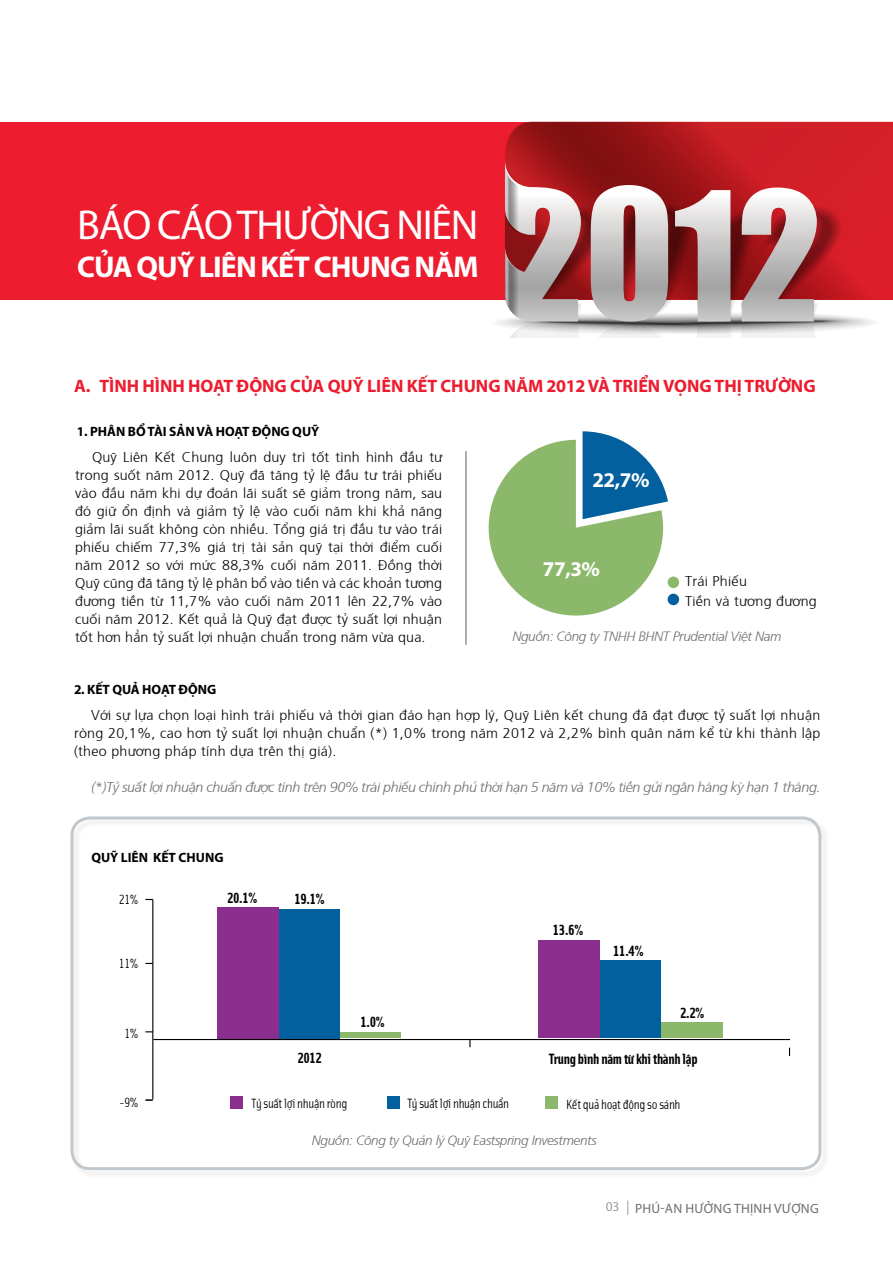
<style>
.page{position:relative;width:893px;height:1263px;background:#fff}
.page>*{position:absolute;margin:0;border:0;box-sizing:border-box;transform-origin:0 0}
.t1{font:42px "Myriad Pro";letter-spacing:-.03em;color:#fff}
.t2{font:700 30.15px "Myriad Pro";letter-spacing:-.03em;color:#fff}
.t3{font:700 21px "Myriad Pro";color:#fff}
.t4{font:700 18px "Myriad Pro";color:#ed1c2e}
.t5{font:700 15px "SFU Solex";letter-spacing:-.025em;color:#000}
.t6{font:300 14.25px/18px "Frutiger";letter-spacing:.02em;color:#000;text-align:justify}
.t7{font:italic 300 14.25px "Frutiger";letter-spacing:-.02em;color:#6d6e71}
.t8{font:italic 300 13.5px "Frutiger";letter-spacing:-.025em;color:#6d6e71}
.t9{font:13.5px "SFU Solex";letter-spacing:-.025em;color:#000}
.t10{font:700 13.5px "Myriad Pro";color:#000}
.t11{font:13.5px "Myriad Pro";letter-spacing:.02em;color:#6d6e71}
</style>
<div class="page">
<svg style="left:627px;top:1200px;width:1px;height:15px"></svg>
<svg style="left:489px;top:431px;width:179px;height:184px"></svg>
<div style="left:0;top:122px;width:893px;height:178px;background:#ed1c2e"></div>
<svg style="left:505px;top:122px;width:388px;height:81px;background:#ba1a20"></svg>
<svg style="left:497px;top:203px;width:396px;height:135px"></svg>
<svg style="left:505px;top:161px;width:312px;height:160px;background:#b47b7d"></svg>
<hr style="left:465px;top:451px;width:1px;height:194px;background:#6d6e71">
<div style="left:668px;top:576px;width:11px;height:12px;background:#8cb86b;border-radius:50%"></div>
<div style="left:668px;top:594px;width:11px;height:11px;background:#02609e;border-radius:50%"></div>
<div style="left:70px;top:816px;width:760px;height:363px;background:#000;opacity:.1"></div>
<div style="left:70px;top:816px;width:751px;height:354px;border:3px solid #c0c8ce;border-radius:18px"></div>
<div style="left:230px;top:1096px;width:12px;height:13px;background:#8c2e8e"></div>
<div style="left:387px;top:1096px;width:12px;height:13px;background:#02609e"></div>
<div style="left:545px;top:1096px;width:13px;height:13px;background:#8cb86b"></div>
<h1 class="t1" style="left:77px;top:199px;width:403px">BÁO CÁO THƯỜNG NIÊN</h1>
<h2 class="t2" style="left:77px;top:247px;width:403px">CỦA QUỸ LIÊN KẾT CHUNG NĂM</h2>
<p class="t4" style="left:74px;top:374px;width:743px">A. TÌNH HÌNH HOẠT ĐỘNG CỦA QUỸ LIÊN KẾT CHUNG NĂM 2012 VÀ TRIỂN VỌNG THỊ TRƯỜNG</p>
<p class="t10" style="left:77px;top:422px;width:149px">1.PHÂN BỔ TÀI SẢN VÀ HOẠT</p>
<p class="t10" style="left:252px;top:422px;width:11px">ĐỘNG</p>
<p class="t10" style="left:292px;top:422px;width:19px">QUỸ</p>
<p class="t6" style="left:75px;top:447px;width:369px;text-indent:17px">Quỹ Liên Kết Chung luôn duy trì tốt tình hình đầu tư trong suốt năm 2012. Quỹ đã tăng tỷ lệ đầu tư trái phiếu vào đầu năm khi dự đoán lãi suất sẽ giảm trong năm, sau đó giữ ổn định và giảm tỷ lệ vào cuối năm khi khả năng giảm lãi suất không còn nhiều. Tổng giá trị đầu tư vào trái phiếu chiếm 77,3% giá trị tài sản quỹ tại thời điểm cuối năm 2012 so với mức 88,3% cuối năm 2011. Đồng thời Quỹ cũng đã tăng tỷ lệ phân bổ vào tiền và các khoản tương đương tiền từ 11,7% vào cuối năm 2011 lên 22,7% vào cuối năm 2012. Kết quả là Quỹ đạt được tỷ suất lợi nhuận tốt hơn hẳn tỷ suất lợi nhuận chuẩn trong năm vừa qua.</p>
<p class="t10" style="left:74px;top:681px;width:78px">2. KẾT QUẢ HOẠT</p>
<p class="t10" style="left:179px;top:681px;width:11px">ĐỘNG</p>
<h3 class="t3" style="left:592px;top:466px;width:59px">22,7%</h3>
<h3 class="t3" style="left:543px;top:555px;width:59px">77,3%</h3>
<p class="t6" style="left:685px;top:571px;width:63px">Trái Phiếu</p>
<p class="t6" style="left:685px;top:591px;width:133px">Tiền và tương đương</p>
<p class="t8" style="left:512px;top:627px;width:271px">Nguồn: Công ty TNHH BHNT Prudential Việt Nam</p>
<p class="t6" style="left:74px;top:705px;width:748px;text-indent:17px">Với sự lựa chọn loại hình trái phiếu và thời gian đáo hạn hợp lý, Quỹ Liên kết chung đã đạt được tỷ suất lợi nhuận ròng 20,1%, cao hơn tỷ suất lợi nhuận chuẩn (*) 1,0% trong năm 2012 và 2,2% bình quân năm kể từ khi thành lập (theo phương pháp tính dựa trên thị giá).</p>
<p class="t7" style="left:91px;top:777px;width:731px">(*)Tỷ suất lợi nhuận chuẩn được tính trên 90% trái phiếu chính phủ thời hạn 5 năm và 10% tiền gửi ngân hàng kỳ hạn 1 tháng.</p>
<p class="t10" style="left:91px;top:848px;width:37px">QUỸ LIÊN</p>
<p class="t10" style="left:153px;top:848px;width:9px">KẾT</p>
<p class="t10" style="left:178px;top:848px;width:10px">CHUNG</p>
<p class="t9" style="left:119px;top:888px;width:21px">21%</p>
<p class="t5" style="left:227px;top:886px;width:32px">20.1%</p>
<p class="t9" style="left:119px;top:953px;width:21px">11%</p>
<p class="t9" style="left:124px;top:1022px;width:16px">1%</p>
<p class="t5" style="left:294px;top:887px;width:32px">19.1%</p>
<p class="t5" style="left:297px;top:1046px;width:26px">2012</p>
<p class="t5" style="left:360px;top:1010px;width:26px">1.0%</p>
<p class="t5" style="left:553px;top:918px;width:32px">13.6%</p>
<p class="t5" style="left:613px;top:939px;width:32px">11.4%</p>
<p class="t5" style="left:680px;top:1000px;width:26px">2.2%</p>
<p class="t5" style="left:549px;top:1047px;width:150px">Trung bình năm từ khi thành lập</p>
<p class="t9" style="left:119px;top:1092px;width:21px">-9%</p>
<p class="t9" style="left:252px;top:1093px;width:97px">Tỷ suất lợi nhuận ròng</p>
<p class="t9" style="left:407px;top:1093px;width:103px">Tỷ suất lợi nhuận chuẩn</p>
<p class="t9" style="left:566px;top:1094px;width:116px">Kết quả hoạt động so sánh</p>
<p class="t8" style="left:312px;top:1130px;width:286px">Nguồn: Công ty Quản lý Quỹ Eastspring Investments</p>
<p class="t11" style="left:606px;top:1200px;width:215px">03 PHÚ-AN HƯỞNG THỊNH VƯỢNG</p>
</div>
